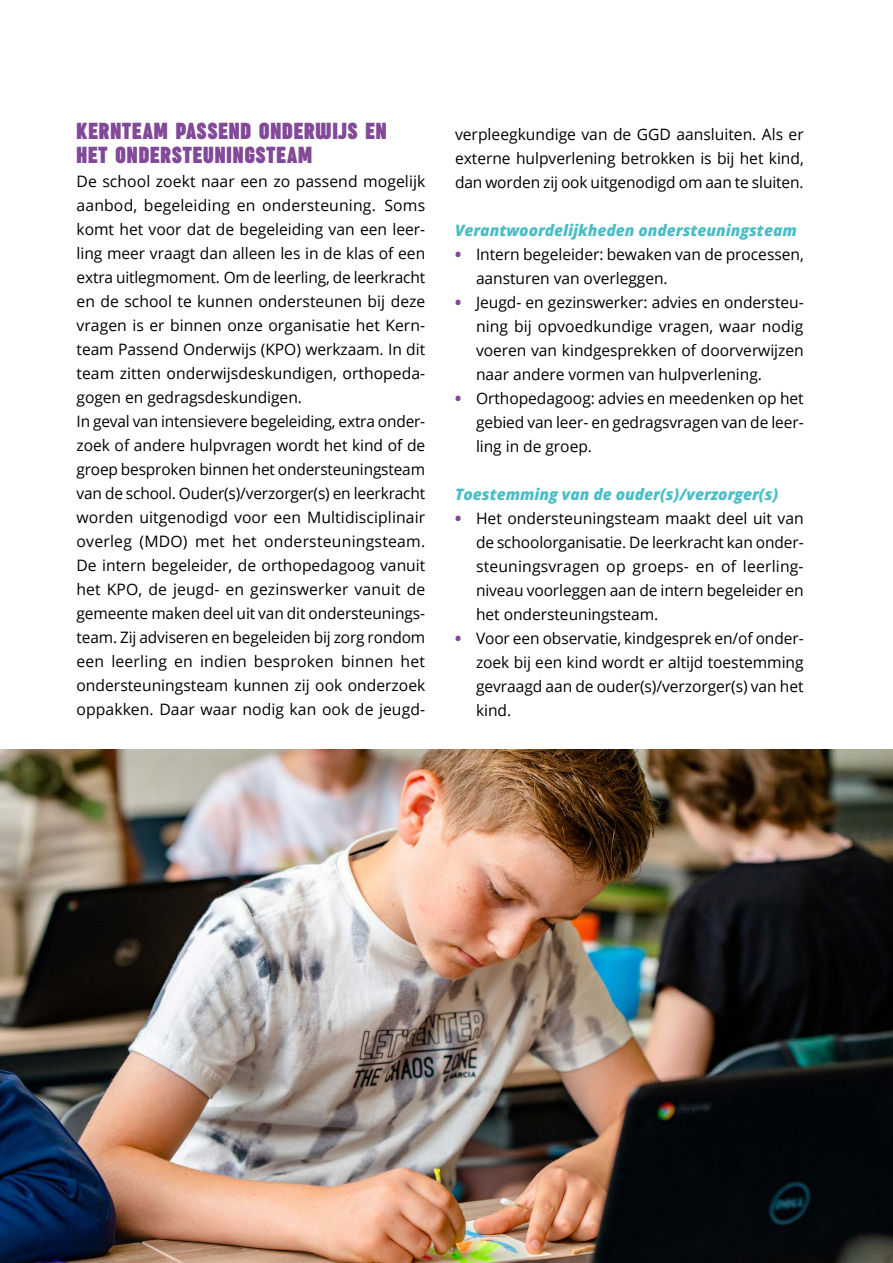
<style>
.page{position:relative;width:893px;height:1263px;background:#fff}
.page>*{position:absolute;margin:0;border:0;box-sizing:border-box;transform-origin:0 0}
.t1{font:700 24px/24px "Sugo Pro Classic";letter-spacing:.04em;color:#814997}
.t2{font:15.75px/24px "Open Sans";letter-spacing:-.005em;color:#000;text-align:justify}
.t3{font:italic 800 15.75px "Open Sans";letter-spacing:-.005em;color:#4dbdc6}
.s1{font-weight:800;color:#814997}
</style>
<div class="page">
<img style="left:0;top:749px;width:893px;height:514px">
<h1 class="t1" style="left:77px;top:120px;width:312px">KERNTEAM PASSEND ONDERWIJS EN<br>HET ONDERSTEUNINGSTEAM</h1>
<p class="t2" style="left:77px;top:169px;width:350px;text-align:left">De school zoekt naar een zo passend mogelijk aanbod, begeleiding en ondersteuning. Soms komt het voor dat de begeleiding van een leer&shy;ling meer vraagt dan alleen les in de klas of een extra uitlegmoment. Om de leerling, de leerkracht en de school te kunnen ondersteunen bij deze vragen is er binnen onze organisatie het Kern&shy;team Passend Onderwijs (KPO) werkzaam. In dit team zitten onderwijsdeskundigen, orthopeda&shy;gogen en gedragsdeskundigen.<br>In geval van intensievere begeleiding, extra onder&shy;zoek of andere hulpvragen wordt het kind of de groep besproken binnen het ondersteuningsteam van de school. Ouder(s)/verzorger(s) en leerkracht worden uitgenodigd voor een Multidisciplinair overleg (MDO) met het ondersteuningsteam.<br>De intern begeleider, de orthopedagoog vanuit het KPO, de jeugd- en gezinswerker vanuit de gemeente maken deel uit van dit ondersteunings&shy;team. Zij adviseren en begeleiden bij zorg rondom een leerling en indien besproken binnen het ondersteuningsteam kunnen zij ook onderzoek oppakken. Daar waar nodig kan ook de jeugd-</p>
<p class="t2" style="left:455px;top:121px;width:350px">verpleegkundige van de GGD aansluiten. Als er externe hulpverlening betrokken is bij het kind, dan worden zij ook uitgenodigd om aan te sluiten.</p>
<p class="t3" style="left:455px;top:218px;width:343px">Verantwoordelijkheden ondersteuningsteam</p>
<p class="t2" style="left:476px;top:241px;width:329px;text-indent:-21px"><span class="s1">•</span> Intern begeleider: bewaken van de processen, aansturen van overleggen.</p>
<p class="t2" style="left:476px;top:289px;width:329px;text-indent:-21px"><span class="s1">•</span> Jeugd- en gezinswerker: advies en ondersteu&shy;ning bij opvoedkundige vragen, waar nodig voeren van kindgesprekken of doorverwijzen naar andere vormen van hulpverlening.</p>
<p class="t2" style="left:476px;top:385px;width:329px;text-indent:-21px"><span class="s1">•</span> Orthopedagoog: advies en meedenken op het gebied van leer- en gedragsvragen van de leer&shy;ling in de groep.</p>
<p class="t3" style="left:455px;top:482px;width:325px">Toestemming van de ouder(s)/verzorger(s)</p>
<p class="t2" style="left:476px;top:505px;width:329px;text-indent:-21px"><span class="s1">•</span> Het ondersteuningsteam maakt deel uit van de schoolorganisatie. De leerkracht kan onder&shy;steuningsvragen op groeps- en of leerling&shy;niveau voorleggen aan de intern begeleider en het ondersteuningsteam.</p>
<p class="t2" style="left:476px;top:625px;width:329px;text-indent:-21px"><span class="s1">•</span> Voor een observatie, kindgesprek en/of onder&shy;zoek bij een kind wordt er altijd toestemming gevraagd aan de ouder(s)/verzorger(s) van het kind.</p>
</div>
